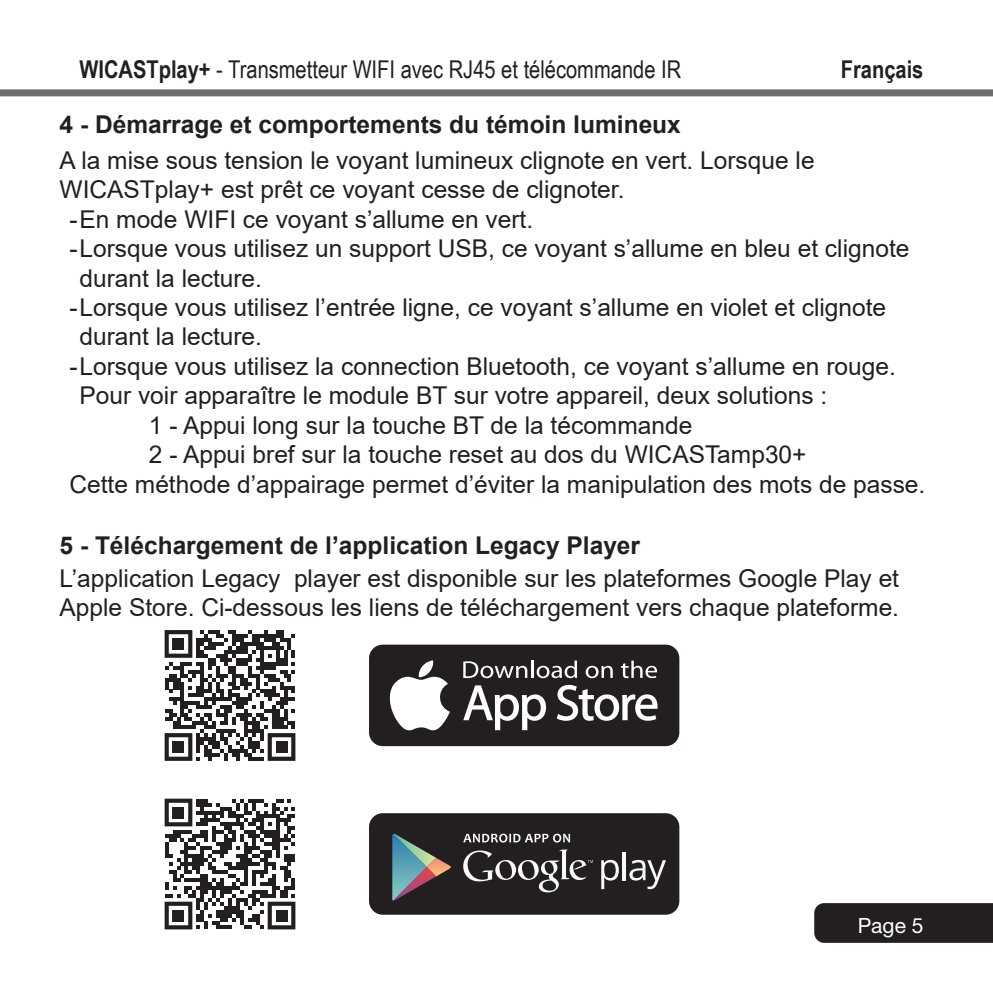
<style>
.page{position:relative;width:993px;height:993px;background:#fff}
.page>*{position:absolute;margin:0;border:0;box-sizing:border-box;transform-origin:0 0}
.Texte_normal{font:24.5px/29.4px "Arial";color:#231f20}
.Texte{font:700 24.5px "Arial";color:#231f20}
.t1{font:24.5px "Arial Narrow";color:#231f20}
.t2{font:700 24.5px "Arial Narrow";color:#231f20}
.t3{font:21px "Helvetica Neue";color:#fff}
.s1{font-weight:700}
</style>
<div class="page">
<div style="left:0;top:89px;width:992px;height:7px;background:#6c6d70"></div>
<div style="left:814px;top:903px;width:178px;height:39px;background:#231f20"></div>
<div style="left:369px;top:813px;width:310px;height:101px;background:#231f20;border-radius:14px"></div>
<svg style="left:392px;top:833px;width:59px;height:67px"></svg>
<svg style="left:601px;top:859px;width:17px;height:29px"></svg>
<hr style="left:622px;top:851px;width:3px;height:28px;background:#f9f9f9">
<svg style="left:629px;top:859px;width:36px;height:29px"></svg>
<svg style="left:463px;top:849px;width:129px;height:43px"></svg>
<svg style="left:463px;top:833px;width:107px;height:9px"></svg>
<div style="left:369px;top:644px;width:310px;height:101px;background:#231f20;border-radius:14px"></div>
<svg style="left:389px;top:660px;width:61px;height:70px"></svg>
<svg style="left:463px;top:685px;width:83px;height:45px"></svg>
<svg style="left:556px;top:684px;width:101px;height:36px"></svg>
<svg style="left:463px;top:660px;width:114px;height:18px"></svg>
<svg style="left:585px;top:665px;width:27px;height:13px"></svg>
<svg style="left:620px;top:660px;width:37px;height:18px"></svg>
<svg style="left:164px;top:798px;width:131px;height:131px"></svg>
<div style="left:172px;top:909px;width:12px;height:12px;background:#231f20"></div>
<div style="left:172px;top:806px;width:12px;height:12px;background:#231f20"></div>
<div style="left:275px;top:909px;width:12px;height:12px;background:#231f20"></div>
<svg style="left:164px;top:630px;width:131px;height:130px"></svg>
<div style="left:172px;top:740px;width:12px;height:12px;background:#231f20"></div>
<div style="left:172px;top:637px;width:12px;height:12px;background:#231f20"></div>
<div style="left:275px;top:740px;width:12px;height:12px;background:#231f20"></div>
<p class="t1" style="left:79px;top:52px;width:603px"><span class="s1">WICASTplay+</span> - Transmetteur WIFI avec RJ45 et télécommande IR</p>
<p class="t2" style="left:840px;top:51px;width:84px">Français</p>
<p class="Texte" style="left:60px;top:107px;width:622px">4 - Démarrage et comportements du témoin lumineux</p>
<p class="Texte_normal" style="left:60px;top:145px;width:756px">A la mise sous tension le voyant lumineux clignote en vert. Lorsque le<br>WICASTplay+ est prêt ce voyant cesse de clignoter.</p>
<p class="Texte_normal" style="left:69px;top:204px;width:465px">-En mode WIFI ce voyant s’allume en vert.</p>
<p class="Texte_normal" style="left:79px;top:233px;width:831px;text-indent:-10px">-Lorsque vous utilisez un support USB, ce voyant s’allume en bleu et clignote durant la lecture.</p>
<p class="Texte_normal" style="left:79px;top:292px;width:808px;text-indent:-10px">-Lorsque vous utilisez l’entrée ligne, ce voyant s’allume en violet et clignote durant la lecture.</p>
<p class="Texte_normal" style="left:69px;top:351px;width:827px">-Lorsque vous utilisez la connection Bluetooth, ce voyant s’allume en rouge.</p>
<p class="Texte_normal" style="left:79px;top:380px;width:749px">Pour voir apparaître le module BT sur votre appareil, deux solutions :</p>
<p class="Texte_normal" style="left:149px;top:410px;width:544px">1 - Appui long sur la touche BT de la técommande</p>
<p class="Texte_normal" style="left:149px;top:439px;width:659px">2 - Appui bref sur la touche reset au dos du WICASTamp30+</p>
<p class="Texte_normal" style="left:69px;top:469px;width:857px">Cette méthode d’appairage permet d’éviter la manipulation des mots de passe.</p>
<p class="Texte" style="left:60px;top:528px;width:582px">5 - Téléchargement de l’application Legacy Player</p>
<p class="Texte_normal" style="left:60px;top:563px;width:840px">L’application Legacy player est disponible sur les plateformes Google Play et<br>Apple Store. Ci-dessous les liens de téléchargement vers chaque plateforme.</p>
<p class="t3" style="left:857px;top:912px;width:67px">Page 5</p>
</div>
